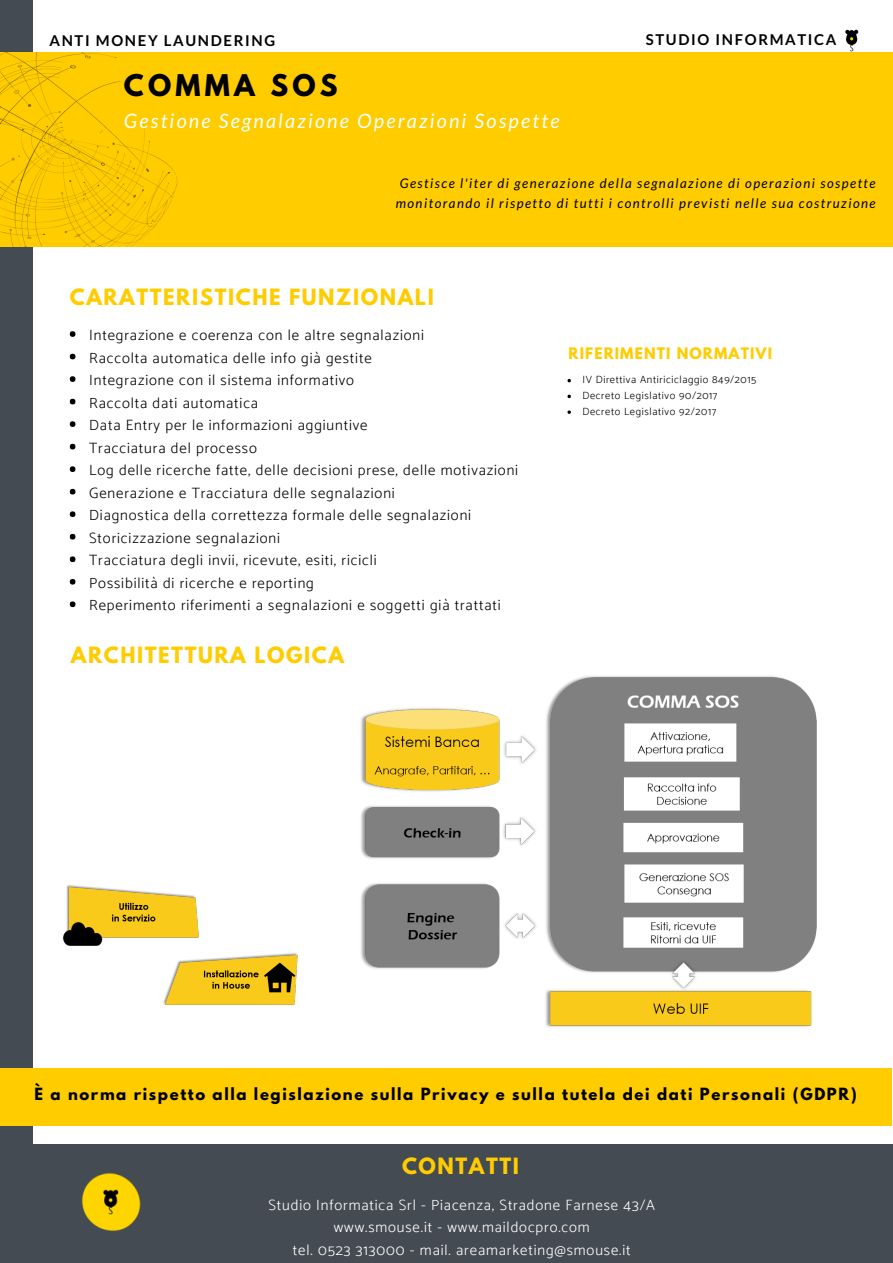
<style>
.page{position:relative;width:893px;height:1263px;background:#444b52}
.page>*{position:absolute;margin:0;border:0;box-sizing:border-box;transform-origin:0 0}
.t1{font:700 26.55px "League Spartan";letter-spacing:.16em;color:#000}
.t2{font:700 19.8px "League Spartan";letter-spacing:.08em;color:#fc0}
.t3{font:italic 19.8px "Lato";letter-spacing:.11em;color:#fff}
.t4{font:300 14.85px/22.5px "Catamaran";letter-spacing:.06em;color:#000}
.t5{font:300 14.85px/22.5px "Catamaran";letter-spacing:.06em;color:#fff;text-align:center}
.t6{font:700 14.85px "League Spartan";letter-spacing:.11em;color:#000}
.t7{font:700 14.85px "Lato";letter-spacing:.11em;color:#000}
.t8{font:700 14.1px "League Spartan";letter-spacing:.08em;color:#fc0}
.t9{font:italic 13.2px/19.2px "Lato";letter-spacing:.11em;color:#000}
.t10{font:300 10.5px/15.8px "Catamaran";letter-spacing:.06em;color:#000}
</style>
<div class="page">
<div style="left:34px;top:0;width:859px;height:1144px;background:#fff"></div>
<svg style="left:70px;top:331px;width:5px;height:6px"></svg>
<svg style="left:70px;top:354px;width:5px;height:5px"></svg>
<svg style="left:70px;top:376px;width:5px;height:6px"></svg>
<svg style="left:70px;top:399px;width:5px;height:5px"></svg>
<svg style="left:70px;top:421px;width:5px;height:6px"></svg>
<svg style="left:70px;top:444px;width:5px;height:5px"></svg>
<svg style="left:70px;top:466px;width:5px;height:6px"></svg>
<svg style="left:70px;top:489px;width:5px;height:5px"></svg>
<svg style="left:70px;top:511px;width:5px;height:6px"></svg>
<svg style="left:70px;top:534px;width:5px;height:5px"></svg>
<svg style="left:70px;top:556px;width:5px;height:6px"></svg>
<svg style="left:70px;top:579px;width:5px;height:6px"></svg>
<svg style="left:70px;top:601px;width:5px;height:6px"></svg>
<div style="left:0;top:52px;width:893px;height:195px;background:#fc0"></div>
<img style="left:0;top:53px;width:178px;height:194px">
<svg style="left:567px;top:379px;width:4px;height:3px"></svg>
<svg style="left:567px;top:395px;width:4px;height:3px"></svg>
<svg style="left:567px;top:410px;width:4px;height:4px"></svg>
<img style="left:845px;top:29px;width:14px;height:23px">
<img style="left:81px;top:1173px;width:60px;height:58px">
<img style="left:163px;top:953px;width:135px;height:52px">
<img style="left:63px;top:885px;width:136px;height:61px">
<div style="left:0;top:1069px;width:892px;height:57px;background:#fc0"></div>
<img style="left:361px;top:676px;width:456px;height:351px">
<p class="t7" style="left:50px;top:32px;width:227px">ANTI MONEY LAUNDERING</p>
<p class="t7" style="left:646px;top:31px;width:192px">STUDIO INFORMATICA</p>
<h1 class="t1" style="left:124px;top:72px;width:215px">COMMA SOS</h1>
<h2 class="t3" style="left:124px;top:109px;width:437px">Gestione Segnalazione Operazioni Sospette</h2>
<p class="t9" style="left:396px;top:174px;width:481px">Gestisce l'iter di generazione della segnalazione di operazioni sospette monitorando il rispetto di tutti i controlli previsti nelle sua costruzione</p>
<h2 class="t2" style="left:70px;top:287px;width:365px">CARATTERISTICHE FUNZIONALI</h2>
<p class="t4" style="left:89px;top:324px;width:430px">Integrazione e coerenza con le altre segnalazioni<br>Raccolta automatica delle info già gestite<br>Integrazione con il sistema informativo<br>Raccolta dati automatica<br>Data Entry per le informazioni aggiuntive<br>Tracciatura del processo<br>Log delle ricerche fatte, delle decisioni prese, delle motivazioni Generazione e Tracciatura delle segnalazioni<br>Diagnostica della correttezza formale delle segnalazioni Storicizzazione segnalazioni<br>Tracciatura degli invii, ricevute, esiti, ricicli<br>Possibilità di ricerche e reporting<br>Reperimento riferimenti a segnalazioni e soggetti già trattati</p>
<h2 class="t2" style="left:71px;top:645px;width:275px">ARCHITETTURA LOGICA</h2>
<p class="t8" style="left:569px;top:346px;width:205px">RIFERIMENTI NORMATIVI</p>
<p class="t10" style="left:582px;top:372px;width:176px">IV Direttiva Antiriciclaggio 849/2015<br>Decreto Legislativo 90/2017<br>Decreto Legislativo 92/2017</p>
<p class="t6" style="left:35px;top:1087px;width:824px">È a norma rispetto alla legislazione sulla Privacy e sulla tutela dei dati Personali (GDPR)</p>
<h2 class="t2" style="left:402px;top:1156px;width:118px">CONTATTI</h2>
<p class="t5" style="left:268px;top:1193px;width:388px">Studio Informatica Srl - Piacenza, Stradone Farnese 43/A www.smouse.it - www.maildocpro.com<br>tel. 0523 313000 - mail. areamarketing@smouse.it</p>
</div>
